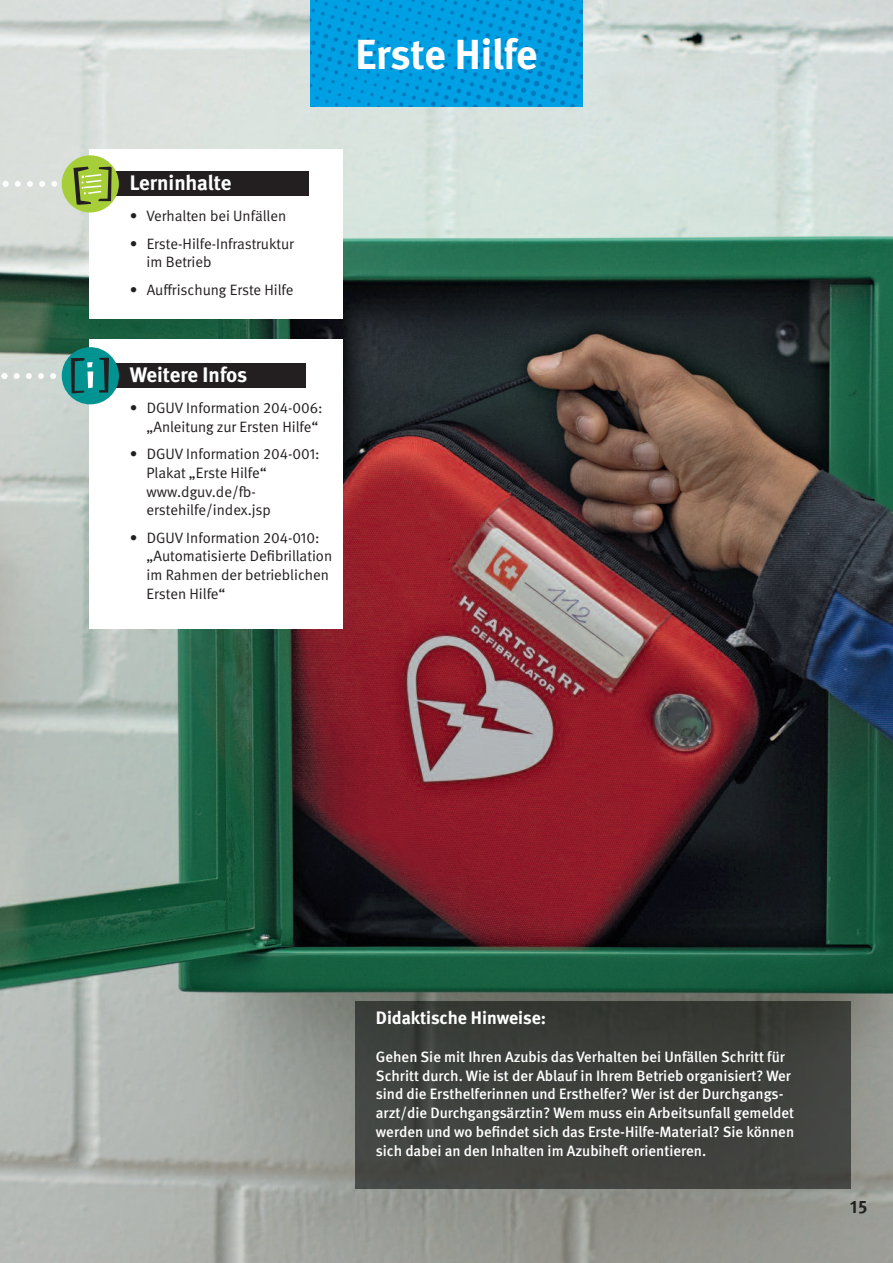
<style>
.page{position:relative;width:893px;height:1263px;background:#fff}
.page>*{position:absolute;margin:0;border:0;box-sizing:border-box;transform-origin:0 0}
.t1{font:700 42px "DGUV Meta";letter-spacing:-.005em;color:#fff}
.t2{font:700 21px "DGUV Meta";letter-spacing:-.005em;color:#fff}
.t3{font:700 18px "DGUV Meta";color:#fff}
.t4{font:700 18px "DGUV Meta";color:#231f20}
.t5{font:500 15px/18.8px "DGUV Meta";color:#fff}
.t6{font:15px/18.8px "DGUV Meta";color:#231f20}
</style>
<div class="page">
<img style="left:0;top:0;width:893px;height:1263px">
<img style="left:355px;top:1001px;width:496px;height:187px">
<img style="left:310px;top:0;width:273px;height:106px">
<div style="left:89px;top:149px;width:253px;height:170px;background:#fff"></div>
<div style="left:104px;top:172px;width:205px;height:24px;background:#231f20"></div>
<div style="left:62px;top:155px;width:57px;height:57px;background:#a6ce39;border-radius:50%"></div>
<svg style="left:3px;top:167px;width:109px;height:38px"></svg>
<div style="left:89px;top:339px;width:253px;height:289px;background:#fff"></div>
<div style="left:101px;top:363px;width:205px;height:25px;background:#231f20"></div>
<div style="left:62px;top:347px;width:57px;height:57px;background:#009391;border-radius:50%"></div>
<svg style="left:99px;top:358px;width:10px;height:35px"></svg>
<svg style="left:1px;top:358px;width:92px;height:35px"></svg>
<h1 class="t1" style="left:355px;top:38px;width:184px">Erste Hilfe</h1>
<h2 class="t2" style="left:130px;top:175px;width:103px">Lerninhalte</h2>
<p class="t6" style="left:130px;top:208px;width:158px">• Verhalten bei Unfällen</p>
<p class="t6" style="left:147px;top:235px;width:149px;text-indent:-17px">• Erste-Hilfe-Infrastruktur im Betrieb</p>
<p class="t6" style="left:130px;top:281px;width:165px">• Auffrischung Erste Hilfe</p>
<h2 class="t2" style="left:130px;top:367px;width:119px">Weitere Infos</h2>
<p class="t6" style="left:130px;top:400px;width:194px;text-align:right">• DGUV Information 204-006: „Anleitung zur Ersten Hilfe“</p>
<p class="t6" style="left:147px;top:446px;width:174px;text-indent:-17px">• DGUV Information 204-001:<br>Plakat „Erste Hilfe“ www.dguv.de/fb&shy;erstehilfe/index.jsp</p>
<p class="t6" style="left:147px;top:529px;width:187px;text-indent:-17px">• DGUV Information 204-010: „Automatisierte Defibrillation im Rahmen der betrieblichen<br>Ersten Hilfe“</p>
<p class="t3" style="left:376px;top:1011px;width:172px">Didaktische Hinweise:</p>
<p class="t5" style="left:376px;top:1048px;width:420px">Gehen Sie mit Ihren Azubis das Verhalten bei Unfällen Schritt für Schritt durch. Wie ist der Ablauf in Ihrem Betrieb organisiert? Wer sind die Ersthelferinnen und Ersthelfer? Wer ist der Durchgangs&shy;arzt/die Durchgangsärztin? Wem muss ein Arbeitsunfall gemeldet werden und wo befindet sich das Erste-Hilfe-Material? Sie können sich dabei an den Inhalten im Azubiheft orientieren.</p>
<p class="t4" style="left:850px;top:1199px;width:19px">15</p>
</div>
